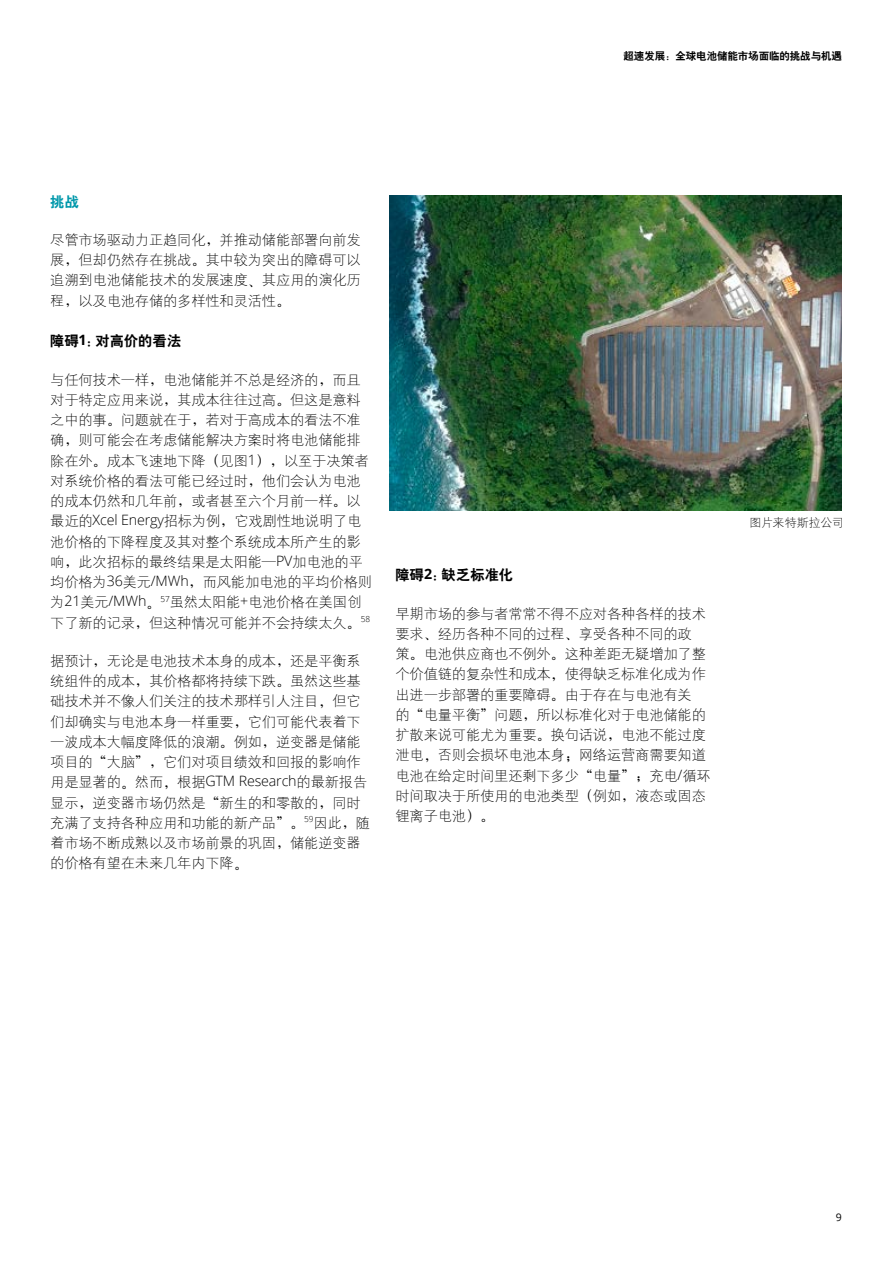
<style>
.page{position:relative;width:893px;height:1263px;background:#fff}
.page>*{position:absolute;margin:0;border:0;box-sizing:border-box;transform-origin:0 0}
.t1{font:14.25px/20.2px "H Yg 1 gj";letter-spacing:-.01em;color:#000}
.t2{font:14.25px "H Yb 2 gj";color:#000}
.t3{font:14.25px "H Yb 2 gj";color:#0098ab}
.t4{font:12px "H Yg 1 gj";letter-spacing:-.025em;color:#000}
.t5{font:10.5px "H Yb 2 gj";letter-spacing:-.01em;color:#000}
.t6{font:10.5px "Open Sans";color:#000}
.s1{font-family:"H Ya 6 gj"}
.s2{font-family:"Open Sans";font-weight:700}
.s3{font-family:"Open Sans";font-weight:300}
</style>
<div class="page">
<img style="left:389px;top:196px;width:453px;height:314px">
<p class="t5" style="left:623px;top:51px;width:220px">超速发展<span class="s1">：</span>全球电池储能市场面临的挑战与机遇</p>
<p class="t3" style="left:50px;top:194px;width:30px">挑战</p>
<p class="t1" style="left:50px;top:230px;width:312px;text-align:justify">尽管市场驱动力正趋同化<span class="s1">，</span>并推动储能部署向前发展<span class="s1">，</span>但却仍然存在挑战<span class="s1">。</span>其中较为突出的障碍可以追溯到电池储能技术的发展速度<span class="s1">、</span>其应用的演化历程<span class="s1">，</span>以及电池存储的多样性和灵活性<span class="s1">。</span></p>
<p class="t2" style="left:50px;top:334px;width:133px">障碍<span class="s2">1</span><span class="s1">：</span>对高价的看法</p>
<p class="t1" style="left:50px;top:369px;width:323px">与任何技术一样<span class="s1">，</span>电池储能并不总是经济的<span class="s1">，</span>而且对于特定应用来说<span class="s1">，</span>其成本往往过高<span class="s1">。</span>但这是意料之中的事<span class="s1">。</span>问题就在于<span class="s1">，</span>若对于高成本的看法不准确<span class="s1">，</span>则可能会在考虑储能解决方案时将电池储能排除在外<span class="s1">。</span>成本飞速地下降<span class="s1">（</span>见图<span class="s3">1</span><span class="s1">），</span>以至于决策者对系统价格的看法可能已经过时<span class="s1">，</span>他们会认为电池的成本仍然和几年前<span class="s1">，</span>或者甚至六个月前一样<span class="s1">。</span>以最近的<span class="s3">Xcel Energy</span>招标为例<span class="s1">，</span>它戏剧性地说明了电池价格的下降程度及其对整个系统成本所产生的影响<span class="s1">，</span>此次招标的最终结果是太阳能<span class="s1">—</span><span class="s3">PV</span>加电池的平均价格为<span class="s3">36</span>美元<span class="s3">/MWh</span><span class="s1">，</span>而风能加电池的平均价格则为<span class="s3">21</span>美元<span class="s3">/MWh</span><span class="s1">。</span><sup>57</sup>虽然太阳能<span class="s3">+</span>电池价格在美国创下了新的记录<span class="s1">，</span>但这种情况可能并不会持续太久<span class="s1">。</span><sup>58</sup></p>
<p class="t1" style="left:50px;top:650px;width:321px">据预计<span class="s1">，</span>无论是电池技术本身的成本<span class="s1">，</span>还是平衡系统组件的成本<span class="s1">，</span>其价格都将持续下跌<span class="s1">。</span>虽然这些基础技术并不像人们关注的技术那样引人注目<span class="s1">，</span>但它们却确实与电池本身一样重要<span class="s1">，</span>它们可能代表着下一波成本大幅度降低的浪潮<span class="s1">。</span>例如<span class="s1">，</span>逆变器是储能项目的<span class="s1">“</span>大脑<span class="s1">”，</span>它们对项目绩效和回报的影响作用是显著的<span class="s1">。</span>然而<span class="s1">，</span>根据<span class="s3">GTM Research</span>的最新报告显示<span class="s1">，</span>逆变器市场仍然是<span class="s1">“</span>新生的和零散的<span class="s1">，</span>同时充满了支持各种应用和功能的新产品<span class="s1">”。</span><sup>59</sup>因此<span class="s1">，</span>随着市场不断成熟以及市场前景的巩固<span class="s1">，</span>储能逆变器的价格有望在未来几年内下降<span class="s1">。</span></p>
<p class="t2" style="left:395px;top:568px;width:119px">障碍<span class="s2">2</span><span class="s1">：</span>缺乏标准化</p>
<p class="t1" style="left:395px;top:603px;width:317px">早期市场的参与者常常不得不应对各种各样的技术要求<span class="s1">、</span>经历各种不同的过程<span class="s1">、</span>享受各种不同的政<br>策<span class="s1">。</span>电池供应商也不例外<span class="s1">。</span>这种差距无疑增加了整个价值链的复杂性和成本<span class="s1">，</span>使得缺乏标准化成为作出进一步部署的重要障碍<span class="s1">。</span>由于存在与电池有关的<span class="s1">“</span>电量平衡<span class="s1">”</span>问题<span class="s1">，</span>所以标准化对于电池储能的扩散来说可能尤为重要<span class="s1">。</span>换句话说<span class="s1">，</span>电池不能过度泄电<span class="s1">，</span>否则会损坏电池本身<span class="s1">；</span>网络运营商需要知道电池在给定时间里还剩下多少<span class="s1">“</span>电量<span class="s1">”；</span>充电<span class="s3">/</span>循环时间取决于所使用的电池类型<span class="s1">（</span>例如<span class="s1">，</span>液态或固态锂离子电池<span class="s1">）。</span></p>
<p class="t4" style="left:750px;top:516px;width:96px">图片来特斯拉公司</p>
<p class="t6" style="left:836px;top:1210px;width:8px">9</p>
</div>
